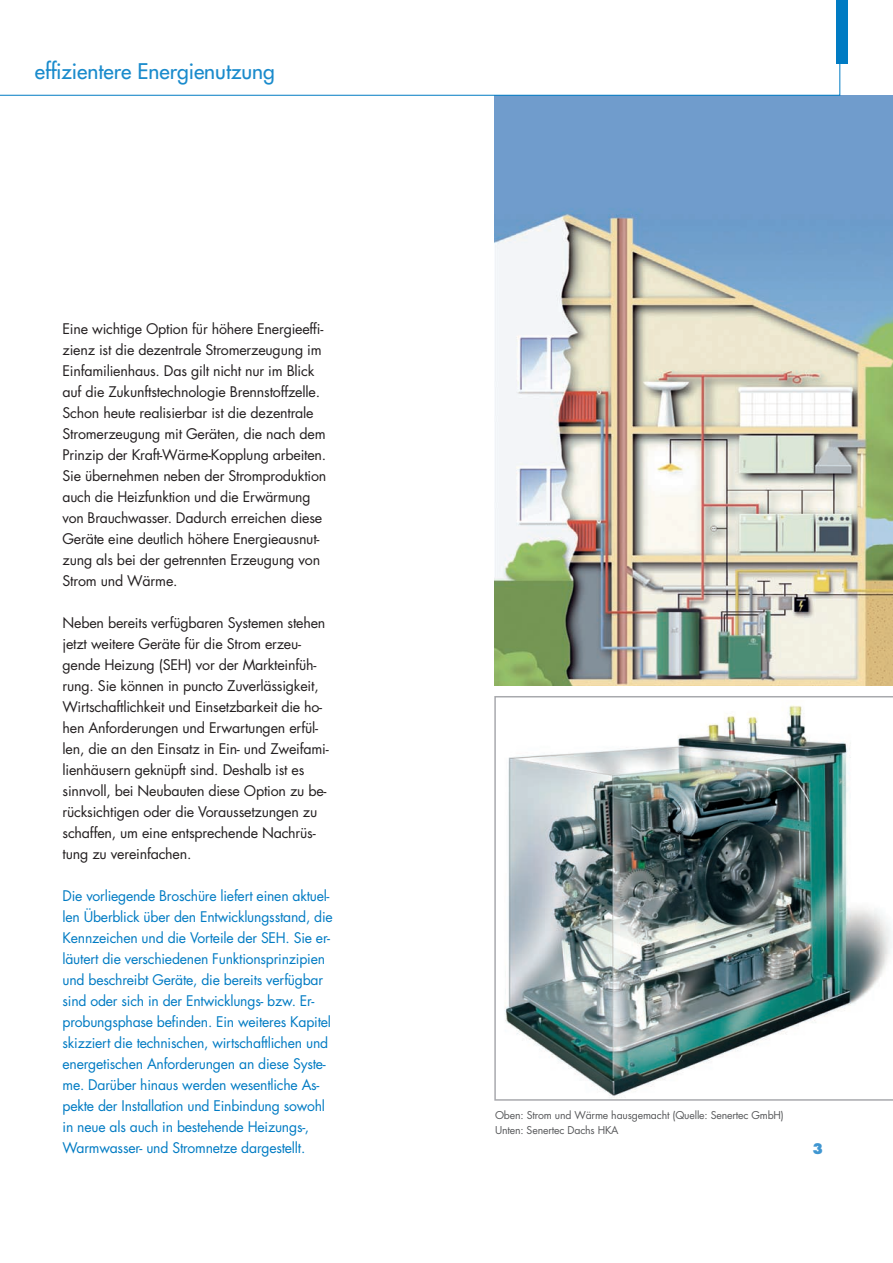
<style>
.page{position:relative;width:893px;height:1263px;background:#fff}
.page>*{position:absolute;margin:0;border:0;box-sizing:border-box;transform-origin:0 0}
.t1{font:21px "Futura";color:#1a8bcc}
.t2{font:14.25px/21px "Futura";letter-spacing:-.015em;color:#231f20}
.t3{font:14.25px/21px "Futura";letter-spacing:-.015em;color:#007bc3}
.t4{font:800 14.25px "Futura";color:#3f96d1;scale:.9 1}
.t5{font:10.5px/15px "Futura";letter-spacing:-.015em;color:#57585a}
</style>
<div class="page">
<img style="left:494px;top:95px;width:399px;height:590px">
<svg style="left:0;top:64px;width:841px;height:32px"></svg>
<img style="left:494px;top:696px;width:399px;height:405px">
<div style="left:836px;top:0;width:12px;height:64px;background:#007bc3"></div>
<h1 class="t1" style="left:35px;top:59px;width:242px">effizientere Energienutzung</h1>
<p class="t2" style="left:63px;top:319px;width:265px">Eine wichtige Option für höhere Energieeffi&shy;zienz ist die dezentrale Stromerzeugung im Einfamilienhaus. Das gilt nicht nur im Blick auf die Zukunftstechnologie Brennstoffzelle.<br>Schon heute realisierbar ist die dezentrale Stromerzeugung mit Geräten, die nach dem Prinzip der Kraft-Wärme-Kopplung arbeiten.<br>Sie übernehmen neben der Stromproduktion auch die Heizfunktion und die Erwärmung von Brauchwasser. Dadurch erreichen diese Geräte eine deutlich höhere Energieausnut&shy;zung als bei der getrennten Erzeugung von Strom und Wärme.</p>
<p class="t2" style="left:63px;top:613px;width:268px">Neben bereits verfügbaren Systemen stehen jetzt weitere Geräte für die Strom erzeu&shy;gende Heizung (SEH) vor der Markteinfüh&shy;rung. Sie können in puncto Zuverlässigkeit, Wirtschaftlichkeit und Einsetzbarkeit die ho&shy;hen Anforderungen und Erwartungen erfül&shy;len, die an den Einsatz in Ein- und Zweifami&shy;lienhäusern geknüpft sind. Deshalb ist es sinnvoll, bei Neubauten diese Option zu be&shy;rücksichtigen oder die Voraussetzungen zu schaffen, um eine entsprechende Nachrüs&shy;tung zu vereinfachen.</p>
<p class="t3" style="left:63px;top:886px;width:272px">Die vorliegende Broschüre liefert einen aktuel&shy;len Überblick über den Entwicklungsstand, die Kennzeichen und die Vorteile der SEH. Sie er&shy;läutert die verschiedenen Funktionsprinzipien und beschreibt Geräte, die bereits verfügbar sind oder sich in der Entwicklungs- bzw. Er&shy;probungsphase befinden. Ein weiteres Kapitel skizziert die technischen, wirtschaftlichen und energetischen Anforderungen an diese Syste&shy;me. Darüber hinaus werden wesentliche As&shy;pekte der Installation und Einbindung sowohl in neue als auch in bestehende Heizungs-, Warmwasser- und Stromnetze dargestellt.</p>
<p class="t5" style="left:495px;top:1107px;width:290px">Oben: Strom und Wärme hausgemacht (Quelle: Senertec GmbH)<br>Unten: Senertec Dachs HKA</p>
<p class="t4" style="left:813px;top:1139px;width:13px">3</p>
</div>
